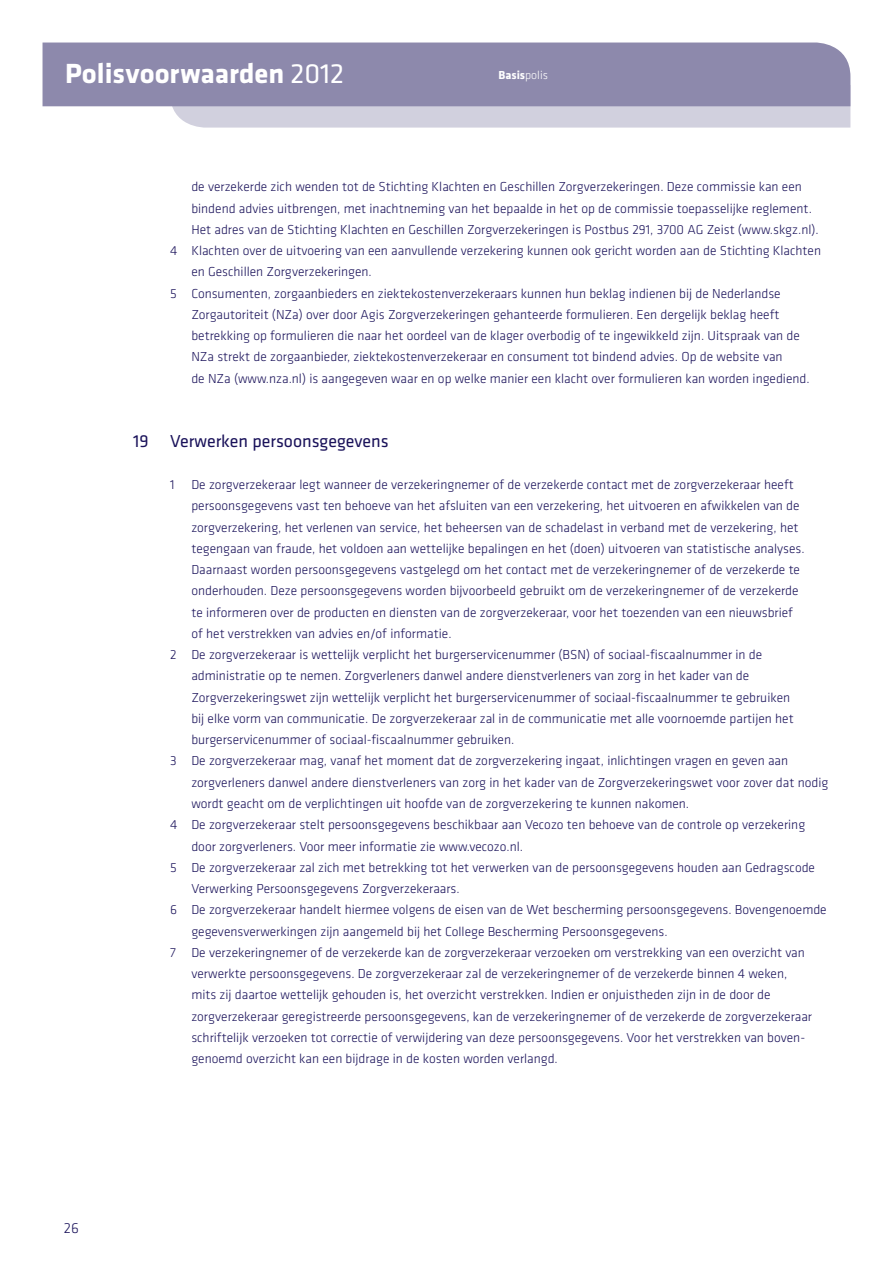
<style>
.page{position:relative;width:893px;height:1263px;background:#fff}
.page>*{position:absolute;margin:0;border:0;box-sizing:border-box;transform-origin:0 0}
.t1{font:700 28.8px "Agis Klavika";color:#fff}
.t2{font:18px "Agis Klavika";color:#1a125a}
.t3{font:300 15px "Agis Klavika";color:#1a125a}
.t4{font:300 13.5px "Agis Klavika";color:#1a125a}
.t5{font:700 12px "Agis Klavika";color:#fff}
.s1{font-weight:400}
.s2{font-weight:300}
</style>
<div class="page">
<svg style="left:170px;top:106px;width:680px;height:22px;background:#d1d0de"></svg>
<div style="left:43px;top:43px;width:807px;height:63px;background:#8d89ac"></div>
<h1 class="t1" style="left:65px;top:52px;width:281px">Polisvoorwaarden <span class="s1">2012</span></h1>
<p class="t5" style="left:499px;top:66px;width:51px">Basis<span class="s2">polis</span></p>
<p class="t4" style="left:191px;top:179px;width:612px">de verzekerde zich wenden tot de Stichting Klachten en Geschillen Zorgverzekeringen. Deze commissie kan een</p>
<p class="t4" style="left:191px;top:200px;width:622px">bindend advies uitbrengen, met inachtneming van het bepaalde in het op de commissie toepasselijke reglement.</p>
<p class="t4" style="left:191px;top:221px;width:629px">Het adres van de Stichting Klachten en Geschillen Zorgverzekeringen is Postbus 291, 3700 AG Zeist (www.skgz.nl).</p>
<p class="t4" style="left:170px;top:243px;width:652px">4 Klachten over de uitvoering van een aanvullende verzekering kunnen ook gericht worden aan de Stichting Klachten</p>
<p class="t4" style="left:191px;top:264px;width:182px">en Geschillen Zorgverzekeringen.</p>
<p class="t4" style="left:170px;top:285px;width:612px">5 Consumenten, zorgaanbieders en ziektekostenverzekeraars kunnen hun beklag indienen bij de Nederlandse</p>
<p class="t4" style="left:191px;top:306px;width:590px">Zorgautoriteit (NZa) over door Agis Zorgverzekeringen gehanteerde formulieren. Een dergelijk beklag heeft</p>
<p class="t4" style="left:191px;top:328px;width:610px">betrekking op formulieren die naar het oordeel van de klager overbodig of te ingewikkeld zijn. Uitspraak van de</p>
<p class="t4" style="left:191px;top:349px;width:593px">NZa strekt de zorgaanbieder, ziektekostenverzekeraar en consument tot bindend advies. Op de website van</p>
<p class="t4" style="left:191px;top:370px;width:620px">de NZa (www.nza.nl) is aangegeven waar en op welke manier een klacht over formulieren kan worden ingediend.</p>
<h2 class="t2" style="left:133px;top:429px;width:257px">19 Verwerken persoonsgegevens</h2>
<p class="t4" style="left:170px;top:476px;width:625px">1 De zorgverzekeraar legt wanneer de verzekeringnemer of de verzekerde contact met de zorgverzekeraar heeft</p>
<p class="t4" style="left:191px;top:498px;width:610px">persoonsgegevens vast ten behoeve van het afsluiten van een verzekering, het uitvoeren en afwikkelen van de</p>
<p class="t4" style="left:191px;top:519px;width:609px">zorgverzekering, het verlenen van service, het beheersen van de schadelast in verband met de verzekering, het</p>
<p class="t4" style="left:191px;top:540px;width:615px">tegengaan van fraude, het voldoen aan wettelijke bepalingen en het (doen) uitvoeren van statistische analyses.</p>
<p class="t4" style="left:191px;top:561px;width:610px">Daarnaast worden persoonsgegevens vastgelegd om het contact met de verzekeringnemer of de verzekerde te</p>
<p class="t4" style="left:191px;top:583px;width:609px">onderhouden. Deze persoonsgegevens worden bijvoorbeeld gebruikt om de verzekeringnemer of de verzekerde</p>
<p class="t4" style="left:191px;top:604px;width:603px">te informeren over de producten en diensten van de zorgverzekeraar, voor het toezenden van een nieuwsbrief</p>
<p class="t4" style="left:191px;top:625px;width:262px">of het verstrekken van advies en/of informatie.</p>
<p class="t4" style="left:170px;top:646px;width:594px">2 De zorgverzekeraar is wettelijk verplicht het burgerservicenummer (BSN) of sociaal-fiscaalnummer in de</p>
<p class="t4" style="left:191px;top:668px;width:559px">administratie op te nemen. Zorgverleners danwel andere dienstverleners van zorg in het kader van de</p>
<p class="t4" style="left:191px;top:689px;width:600px">Zorgverzekeringswet zijn wettelijk verplicht het burgerservicenummer of sociaal-fiscaalnummer te gebruiken</p>
<p class="t4" style="left:191px;top:710px;width:604px">bij elke vorm van communicatie. De zorgverzekeraar zal in de communicatie met alle voornoemde partijen het</p>
<p class="t4" style="left:191px;top:732px;width:324px">burgerservicenummer of sociaal-fiscaalnummer gebruiken.</p>
<p class="t4" style="left:170px;top:753px;width:620px">3 De zorgverzekeraar mag, vanaf het moment dat de zorgverzekering ingaat, inlichtingen vragen en geven aan</p>
<p class="t4" style="left:191px;top:774px;width:638px">zorgverleners danwel andere dienstverleners van zorg in het kader van de Zorgverzekeringswet voor zover dat nodig</p>
<p class="t4" style="left:191px;top:795px;width:499px">wordt geacht om de verplichtingen uit hoofde van de zorgverzekering te kunnen nakomen.</p>
<p class="t4" style="left:170px;top:817px;width:637px">4 De zorgverzekeraar stelt persoonsgegevens beschikbaar aan Vecozo ten behoeve van de controle op verzekering</p>
<p class="t4" style="left:191px;top:838px;width:333px">door zorgverleners. Voor meer informatie zie www.vecozo.nl.</p>
<p class="t4" style="left:170px;top:859px;width:646px">5 De zorgverzekeraar zal zich met betrekking tot het verwerken van de persoonsgegevens houden aan Gedragscode</p>
<p class="t4" style="left:191px;top:880px;width:270px">Verwerking Persoonsgegevens Zorgverzekeraars.</p>
<p class="t4" style="left:170px;top:902px;width:658px">6 De zorgverzekeraar handelt hiermee volgens de eisen van de Wet bescherming persoonsgegevens. Bovengenoemde</p>
<p class="t4" style="left:191px;top:923px;width:478px">gegevensverwerkingen zijn aangemeld bij het College Bescherming Persoonsgegevens.</p>
<p class="t4" style="left:170px;top:944px;width:636px">7 De verzekeringnemer of de verzekerde kan de zorgverzekeraar verzoeken om verstrekking van een overzicht van</p>
<p class="t4" style="left:191px;top:965px;width:597px">verwerkte persoonsgegevens. De zorgverzekeraar zal de verzekeringnemer of de verzekerde binnen 4 weken,</p>
<p class="t4" style="left:191px;top:987px;width:581px">mits zij daartoe wettelijk gehouden is, het overzicht verstrekken. Indien er onjuistheden zijn in de door de</p>
<p class="t4" style="left:191px;top:1008px;width:622px">zorgverzekeraar geregistreerde persoonsgegevens, kan de verzekeringnemer of de verzekerde de zorgverzekeraar</p>
<p class="t4" style="left:191px;top:1029px;width:614px">schriftelijk verzoeken tot correctie of verwijdering van deze persoonsgegevens. Voor het verstrekken van boven-</p>
<p class="t4" style="left:191px;top:1050px;width:368px">genoemd overzicht kan een bijdrage in de kosten worden verlangd.</p>
<p class="t3" style="left:64px;top:1219px;width:17px">26</p>
</div>
